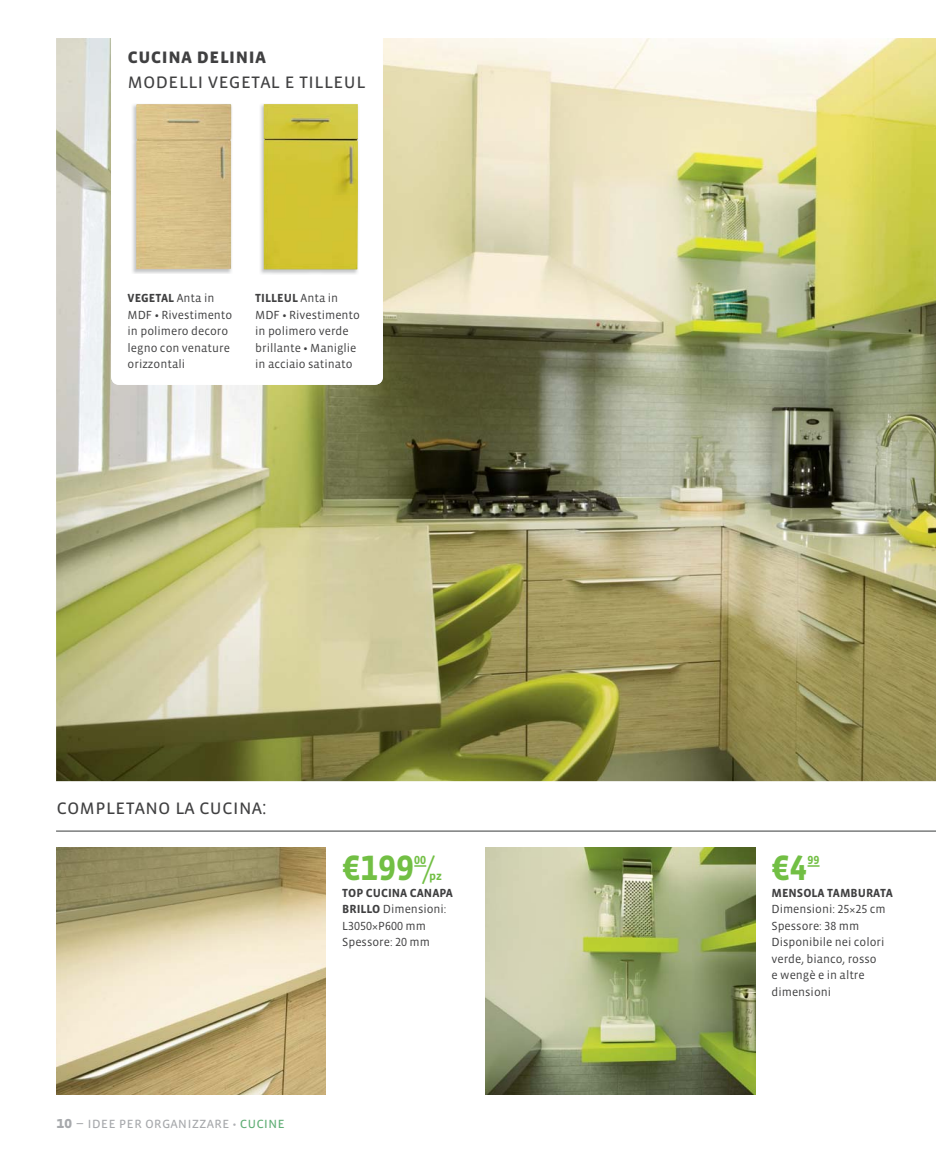
<style>
.page{position:relative;width:936px;height:1149px;background:#fff}
.page>*{position:absolute;margin:0;border:0;box-sizing:border-box;transform-origin:0 0}
.t1{font:700 36px "Vista Sans Alt";color:#72bf44}
.t2{font:21px "Vista Sans SC Book";color:#404041}
.t3{font:21px "Vista Sans SC Bold";color:#404041}
.t4{font:15px "Vista Sans SC Book";color:#a7a9ac}
.t5{font:12px/16.5px "Vista Sans";color:#404041}
.t6{font:700 12px/16.5px "Vista Sans";color:#404041}
.t7{font:12px "Vista Sans Alt";color:#404041}
.t8{font:700 12px "Vista Sans Alt";color:#72bf44}
.s1{font-weight:700}
.s2{font-family:"Vista Sans";font-weight:300}
.s3{font-weight:400}
.s4{font-family:"Vista Sans"}
.s5{font-family:"Vista Sans Alt"}
.s6{font-family:"Vista Sans SC Bold";font-size:16.5px}
.s7{font-size:16.5px}
.s8{font-size:12px;color:#afb1b4}
.s9{color:#61ae76}
</style>
<div class="page">
<img style="left:56px;top:38px;width:879px;height:743px">
<img style="left:485px;top:847px;width:270px;height:246px">
<img style="left:56px;top:847px;width:270px;height:247px">
<hr style="left:56px;top:830px;width:879px;height:1px;background:#383c3c">
<svg style="left:807px;top:865px;width:12px;height:1px"></svg>
<div style="left:111px;top:0;width:272px;height:385px;background:#fff;border-radius:8px"></div>
<img style="left:132px;top:104px;width:100px;height:170px">
<img style="left:136px;top:104px;width:95px;height:165px">
<img style="left:260px;top:104px;width:98px;height:170px">
<img style="left:264px;top:104px;width:94px;height:165px">
<svg style="left:414px;top:865px;width:12px;height:1px"></svg>
<h2 class="t3" style="left:128px;top:43px;width:140px">cucina delinia</h2>
<h2 class="t2" style="left:128px;top:68px;width:239px">modelli vegetal e tilleul</h2>
<p class="t5" style="left:128px;top:290px;width:106px"><span class="s1">VEGETAL</span> Anta in<br>MDF <span class="s1">•</span> Rivestimento in polimero decoro legno con venature orizzontali</p>
<p class="t5" style="left:255px;top:290px;width:106px"><span class="s1">TILLEUL</span> Anta in<br>MDF <span class="s1">•</span> Rivestimento in polimero verde brillante <span class="s1">•</span> Maniglie in acciaio satinato</p>
<h2 class="t2" style="left:56px;top:794px;width:212px">completano la cucina:</h2>
<p class="t8" style="left:414px;top:852px;width:13px">00</p>
<h1 class="t1" style="left:342px;top:846px;width:95px">€199 <span class="s2">/</span></h1>
<p class="t8" style="left:429px;top:868px;width:14px">pz</p>
<p class="t6" style="left:342px;top:884px;width:112px">TOP CUCINA CANAPA<br>BRILLO <span class="s3">Dimensioni:</span></p>
<p class="t7" style="left:342px;top:919px;width:85px"><span class="s4">L</span>3050<span class="s4">×P</span>600 <span class="s4">mm</span></p>
<p class="t5" style="left:342px;top:934px;width:89px">Spessore: <span class="s5">20</span> mm</p>
<p class="t4" style="left:56px;top:1113px;width:230px"><span class="s6">10</span> <span class="s7">–</span> idee per organizzare <span class="s8">•</span> <span class="s9">cucine</span></p>
<h1 class="t1" style="left:771px;top:846px;width:37px">€4</h1>
<p class="t8" style="left:807px;top:852px;width:13px">99</p>
<p class="t5" style="left:771px;top:884px;width:123px"><span class="s1">MENSOLA TAMBURATA<br></span>Dimensioni: <span class="s5">25</span>×<span class="s5">25</span> cm<br>Spessore: <span class="s5">38</span> mm<br>Disponibile nei colori verde, bianco, rosso<br>e wengè e in altre dimensioni</p>
</div>
